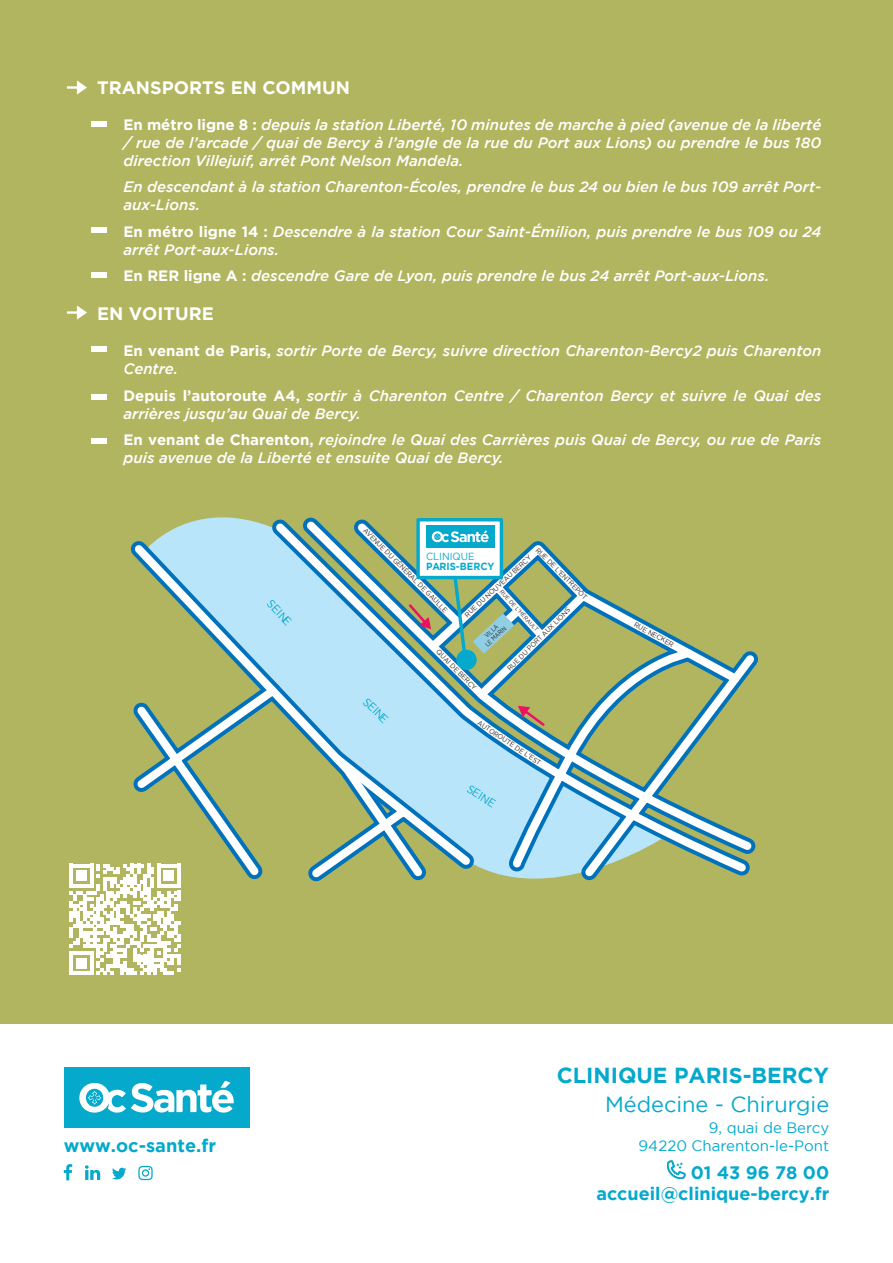
<style>
.page{position:relative;width:893px;height:1263px;background:#fff}
.page>*{position:absolute;margin:0;border:0;box-sizing:border-box;transform-origin:0 0}
.t1{font:700 21.75px "Gotham";color:#05a9cc}
.t2{font:21.75px "Gotham";color:#05a9cc}
.t3{font:700 18.3px "Gotham";color:#05a9cc}
.t4{font:700 18px "Gotham";color:#05a9cc}
.t5{font:700 18px "Gotham";color:#fff}
.t6{font:italic 500 15px/18px "Gotham";color:#fff}
.t7{font:15px "Gotham";color:#05a9cc}
.t8{font:11.55px "Gotham";color:#05a9cc;scale:.9 1}
.t9{font:700 10.35px "Gotham";color:#05a9cc;scale:.94 1}
.t10{font:10.35px "Gotham";color:#05a9cc;scale:.94 1}
.t11{font:6.9px "Gotham";color:#231f20;scale:.94 1}
.t12{font:6.45px/6.8px "Gotham";color:#231f20;text-align:center;scale:.8 1}
.t13{font:5.7px "Gotham";color:#231f20;scale:.94 1}
.s1{font-weight:700;font-style:normal}
</style>
<div class="page">
<div style="left:0;top:0;width:893px;height:1024px;background:#b2b560"></div>
<div style="left:64px;top:1067px;width:185px;height:61px;background:#05a9cc"></div>
<svg style="left:79px;top:1081px;width:155px;height:31px"></svg>
<svg style="left:112px;top:1168px;width:14px;height:11px"></svg>
<svg style="left:64px;top:1164px;width:8px;height:16px"></svg>
<svg style="left:138px;top:1166px;width:15px;height:14px"></svg>
<svg style="left:85px;top:1165px;width:15px;height:15px"></svg>
<svg style="left:667px;top:1161px;width:18px;height:18px"></svg>
<svg style="left:125px;top:503px;width:643px;height:391px"></svg>
<svg style="left:269px;top:514px;width:492px;height:369px"></svg>
<svg style="left:128px;top:538px;width:223px;height:35px"></svg>
<svg style="left:351px;top:516px;width:395px;height:190px"></svg>
<div style="left:418px;top:520px;width:83px;height:57px;background:#fff"></div>
<div style="left:416px;top:518px;width:87px;height:61px;border:3px solid #05a9cc"></div>
<div style="left:426px;top:526px;width:68px;height:22px;background:#05a9cc"></div>
<svg style="left:432px;top:530px;width:57px;height:12px"></svg>
<svg style="left:67px;top:80px;width:20px;height:15px"></svg>
<svg style="left:67px;top:305px;width:20px;height:15px"></svg>
<div style="left:91px;top:121px;width:15px;height:5px;background:#fff"></div>
<div style="left:91px;top:227px;width:15px;height:6px;background:#fff"></div>
<div style="left:91px;top:272px;width:15px;height:5px;background:#fff"></div>
<div style="left:91px;top:347px;width:15px;height:5px;background:#fff"></div>
<div style="left:91px;top:394px;width:15px;height:5px;background:#fff"></div>
<div style="left:91px;top:438px;width:15px;height:6px;background:#fff"></div>
<svg style="left:70px;top:573px;width:532px;height:402px"></svg>
<p class="t5" style="left:97px;top:77px;width:254px">TRANSPORTS EN COMMUN</p>
<p class="t6" style="left:124px;top:115px;width:699px;text-align:justify"><span class="s1">En métro ligne 8 :</span> depuis la station Liberté, 10 minutes de marche à pied (avenue de la liberté / rue de l’arcade / quai de Bercy à l’angle de la rue du Port aux Lions) ou prendre le bus 180 direction Villejuif, arrêt Pont Nelson Mandela.</p>
<p class="t6" style="left:124px;top:178px;width:699px">En descendant à la station Charenton-Écoles, prendre le bus 24 ou bien le bus 109 arrêt Port&shy;aux-Lions.</p>
<p class="t6" style="left:124px;top:222px;width:699px"><span class="s1">En métro ligne 14 :</span> Descendre à la station Cour Saint-Émilion, puis prendre le bus 109 ou 24 arrêt Port-aux-Lions.</p>
<p class="t6" style="left:124px;top:267px;width:647px"><span class="s1">En RER ligne A :</span> descendre Gare de Lyon, puis prendre le bus 24 arrêt Port-aux-Lions.</p>
<p class="t5" style="left:97px;top:304px;width:118px">EN VOITURE</p>
<p class="t6" style="left:124px;top:342px;width:699px"><span class="s1">En venant de Paris,</span> sortir Porte de Bercy, suivre direction Charenton-Bercy2 puis Charenton<br>Centre.</p>
<p class="t6" style="left:124px;top:386px;width:699px"><span class="s1">Depuis l’autoroute A4,</span> sortir à Charenton Centre / Charenton Bercy et suivre le Quai des arrières jusqu’au Quai de Bercy.</p>
<p class="t6" style="left:124px;top:431px;width:699px"><span class="s1">En venant de Charenton,</span> rejoindre le Quai des Carrières puis Quai de Bercy, ou rue de Paris puis avenue de la Liberté et ensuite Quai de Bercy.</p>
<p class="t8" style="left:274px;top:597px;width:35px;rotate:47deg">SEINE</p>
<p class="t11" style="left:367px;top:526px;width:124px;rotate:45deg">AVENUE DU GÉNÉRAL DE GAULLE</p>
<p class="t11" style="left:463px;top:613px;width:95px;rotate:-43deg">RUE DU NOUVEAU BERCY</p>
<p class="t11" style="left:540px;top:546px;width:76px;rotate:45deg">RUE DE L'ENTREPÔT</p>
<p class="t10" style="left:426px;top:550px;width:53px">CLINIQUE</p>
<p class="t9" style="left:426px;top:560px;width:74px">PARIS-BERCY</p>
<p class="t13" style="left:503px;top:589px;width:59px;rotate:47deg">RUE DE L'HÉRAULT</p>
<p class="t11" style="left:506px;top:667px;width:93px;rotate:-45deg">RUE DU PORT AUX LIONS</p>
<p class="t12" style="left:479px;top:638px;width:34px;rotate:-43deg">VILLA<br>LE MARIN</p>
<p class="t11" style="left:440px;top:648px;width:59px;rotate:45deg">QUAI DE BERCY</p>
<p class="t11" style="left:480px;top:718px;width:81px;rotate:34deg">AUTOROUTE DE L'EST</p>
<p class="t8" style="left:369px;top:695px;width:35px;rotate:44deg">SEINE</p>
<p class="t8" style="left:472px;top:782px;width:36px;rotate:34deg">SEINE</p>
<p class="t11" style="left:636px;top:621px;width:48px;rotate:28deg">RUE NECKER</p>
<p class="t3" style="left:64px;top:1135px;width:154px">www.oc-sante.fr</p>
<p class="t1" style="left:557px;top:1063px;width:274px">CLINIQUE PARIS-BERCY</p>
<p class="t2" style="left:605px;top:1092px;width:226px">Médecine - Chirurgie</p>
<p class="t7" style="left:709px;top:1119px;width:122px">9, quai de Bercy</p>
<p class="t7" style="left:639px;top:1137px;width:192px">94220 Charenton-le-Pont</p>
<p class="t4" style="left:691px;top:1162px;width:140px">01 43 96 78 00</p>
<p class="t4" style="left:596px;top:1184px;width:234px">accueil@clinique-bercy.fr</p>
</div>
